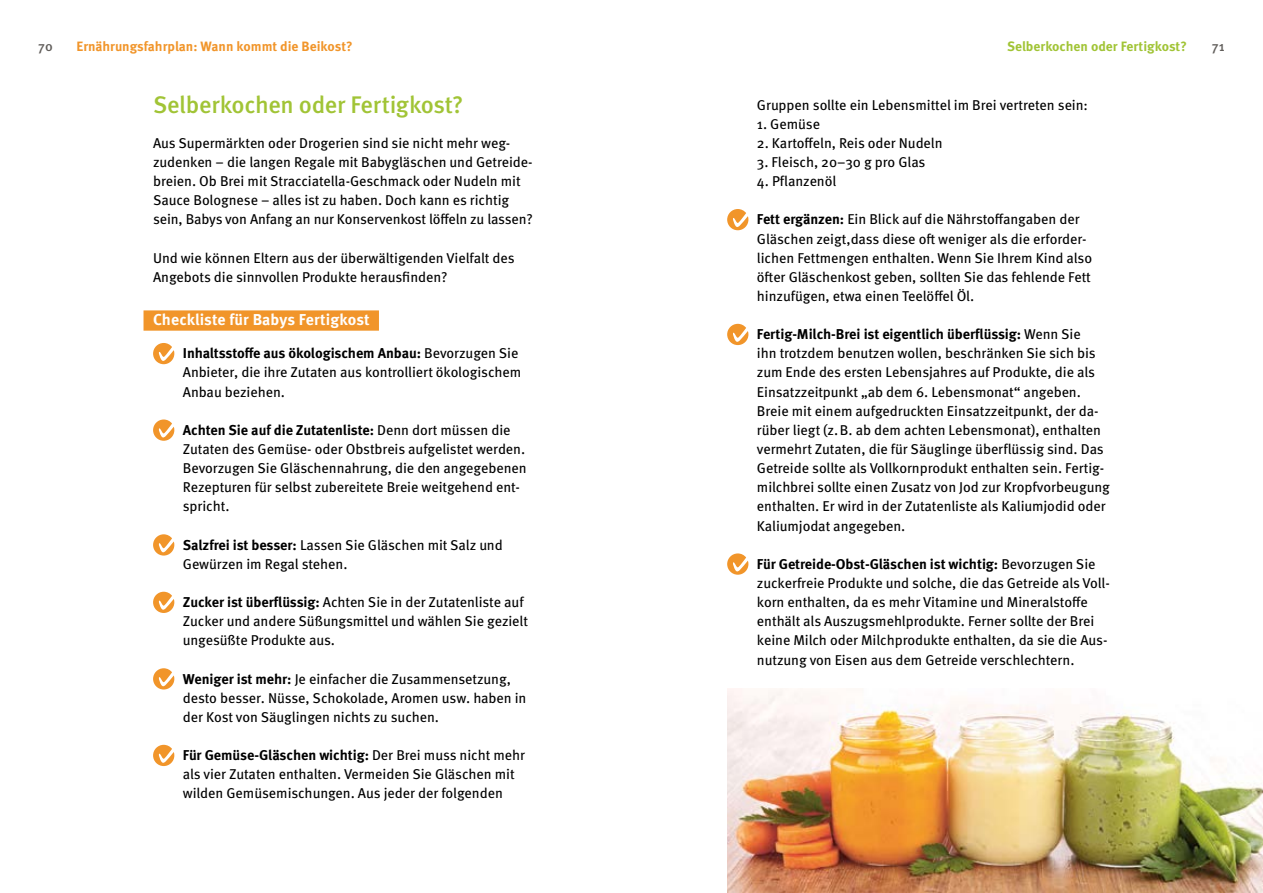
<style>
.page{position:relative;width:1263px;height:893px;background:#fff}
.page>*{position:absolute;margin:0;border:0;box-sizing:border-box;transform-origin:0 0}
.t1{font:500 24px "Meta OT";letter-spacing:-.015em;color:#a1c436}
.t2{font:700 15.75px "Meta OT";letter-spacing:.005em;color:#fff}
.t3{font:14.25px/19.2px "Meta OT";letter-spacing:-.005em;color:#000}
.t4{font:700 13.5px "Meta OT";color:#f1952a}
.t5{font:700 13.5px "Meta OT";color:#a1c436}
.t6{font:500 13.5px "Meta OT";color:#605d5a}
.s1{font-weight:700}
</style>
<div class="page">
<div style="left:144px;top:310px;width:235px;height:21px;background:#f1952a"></div>
<svg style="left:153px;top:343px;width:21px;height:21px"></svg>
<svg style="left:153px;top:419px;width:21px;height:22px"></svg>
<svg style="left:153px;top:534px;width:21px;height:22px"></svg>
<svg style="left:153px;top:592px;width:21px;height:21px"></svg>
<svg style="left:153px;top:668px;width:21px;height:21px"></svg>
<svg style="left:153px;top:745px;width:21px;height:21px"></svg>
<svg style="left:727px;top:209px;width:21px;height:21px"></svg>
<svg style="left:727px;top:324px;width:21px;height:21px"></svg>
<svg style="left:727px;top:553px;width:21px;height:22px"></svg>
<img style="left:727px;top:689px;width:536px;height:204px">
<p class="t6" style="left:38px;top:38px;width:16px">70</p>
<p class="t4" style="left:77px;top:38px;width:278px">Ernährungsfahrplan: Wann kommt die Beikost?</p>
<p class="t5" style="left:1007px;top:38px;width:181px">Selberkochen oder Fertigkost?</p>
<p class="t6" style="left:1212px;top:38px;width:14px">71</p>
<h1 class="t1" style="left:153px;top:90px;width:312px">Selberkochen oder Fertigkost?</h1>
<p class="t3" style="left:153px;top:133px;width:381px">Aus Supermärkten oder Drogerien sind sie nicht mehr weg&shy;zudenken – die langen Regale mit Babygläschen und Getreide&shy;breien. Ob Brei mit Stracciatella-Geschmack oder Nudeln mit Sauce Bolognese – alles ist zu haben. Doch kann es richtig sein, Babys von Anfang an nur Konservenkost löffeln zu lassen?</p>
<p class="t3" style="left:153px;top:248px;width:363px">Und wie können Eltern aus der überwältigenden Vielfalt des<br>Angebots die sinnvollen Produkte herausfinden?</p>
<p class="t2" style="left:153px;top:310px;width:218px">Checkliste für Babys Fertigkost</p>
<p class="t3" style="left:183px;top:344px;width:340px"><span class="s1">Inhaltsstoffe aus ökologischem Anbau:</span> Bevorzugen Sie<br>Anbieter, die ihre Zutaten aus kontrolliert ökologischem<br>Anbau beziehen.</p>
<p class="t3" style="left:183px;top:420px;width:345px"><span class="s1">Achten Sie auf die Zutatenliste:</span> Denn dort müssen die Zutaten des Gemüse- oder Obstbreis aufgelistet werden.<br>Bevorzugen Sie Gläschennahrung, die den angegebenen Rezepturen für selbst zubereitete Breie weitgehend ent&shy;spricht.</p>
<p class="t3" style="left:183px;top:535px;width:321px"><span class="s1">Salzfrei ist besser:</span> Lassen Sie Gläschen mit Salz und<br>Gewürzen im Regal stehen.</p>
<p class="t3" style="left:183px;top:593px;width:347px"><span class="s1">Zucker ist überflüssig:</span> Achten Sie in der Zutatenliste auf<br>Zucker und andere Süßungsmittel und wählen Sie gezielt ungesüßte Produkte aus.</p>
<p class="t3" style="left:183px;top:669px;width:345px"><span class="s1">Weniger ist mehr:</span> Je einfacher die Zusammensetzung, desto besser. Nüsse, Schokolade, Aromen usw. haben in der Kost von Säuglingen nichts zu suchen.</p>
<p class="t3" style="left:183px;top:746px;width:344px"><span class="s1">Für Gemüse-Gläschen wichtig:</span> Der Brei muss nicht mehr als vier Zutaten enthalten. Vermeiden Sie Gläschen mit wilden Gemüsemischungen. Aus jeder der folgenden</p>
<p class="t3" style="left:757px;top:95px;width:333px">Gruppen sollte ein Lebensmittel im Brei vertreten sein:</p>
<p class="t3" style="left:757px;top:114px;width:65px">1. Gemüse</p>
<p class="t3" style="left:757px;top:133px;width:187px">2. Kartoffeln, Reis oder Nudeln</p>
<p class="t3" style="left:757px;top:153px;width:170px">3. Fleisch, 20–30 g pro Glas</p>
<p class="t3" style="left:757px;top:172px;width:81px">4. Pflanzenöl</p>
<p class="t3" style="left:757px;top:210px;width:337px"><span class="s1">Fett ergänzen:</span> Ein Blick auf die Nährstoffangaben der Gläschen zeigt,dass diese oft weniger als die erforder&shy;lichen Fettmengen enthalten. Wenn Sie Ihrem Kind also öfter Gläschenkost geben, sollten Sie das fehlende Fett hinzufügen, etwa einen Teelöffel Öl.</p>
<p class="t3" style="left:757px;top:325px;width:354px"><span class="s1">Fertig-Milch-Brei ist eigentlich überflüssig:</span> Wenn Sie<br>ihn trotzdem benutzen wollen, beschränken Sie sich bis zum Ende des ersten Lebensjahres auf Produkte, die als Einsatzzeitpunkt „ab dem 6. Lebensmonat“ angeben.<br>Breie mit einem aufgedruckten Einsatzzeitpunkt, der da&shy;rüber liegt (z.B. ab dem achten Lebensmonat), enthalten vermehrt Zutaten, die für Säuglinge überflüssig sind. Das Getreide sollte als Vollkornprodukt enthalten sein. Fertig&shy;milchbrei sollte einen Zusatz von Jod zur Kropfvorbeugung enthalten. Er wird in der Zutatenliste als Kaliumjodid oder Kaliumjodat angegeben.</p>
<p class="t3" style="left:757px;top:554px;width:354px"><span class="s1">Für Getreide-Obst-Gläschen ist wichtig:</span> Bevorzugen Sie zuckerfreie Produkte und solche, die das Getreide als Voll&shy;korn enthalten, da es mehr Vitamine und Mineralstoffe enthält als Auszugsmehlprodukte. Ferner sollte der Brei keine Milch oder Milchprodukte enthalten, da sie die Aus&shy;nutzung von Eisen aus dem Getreide verschlechtern.</p>
</div>
